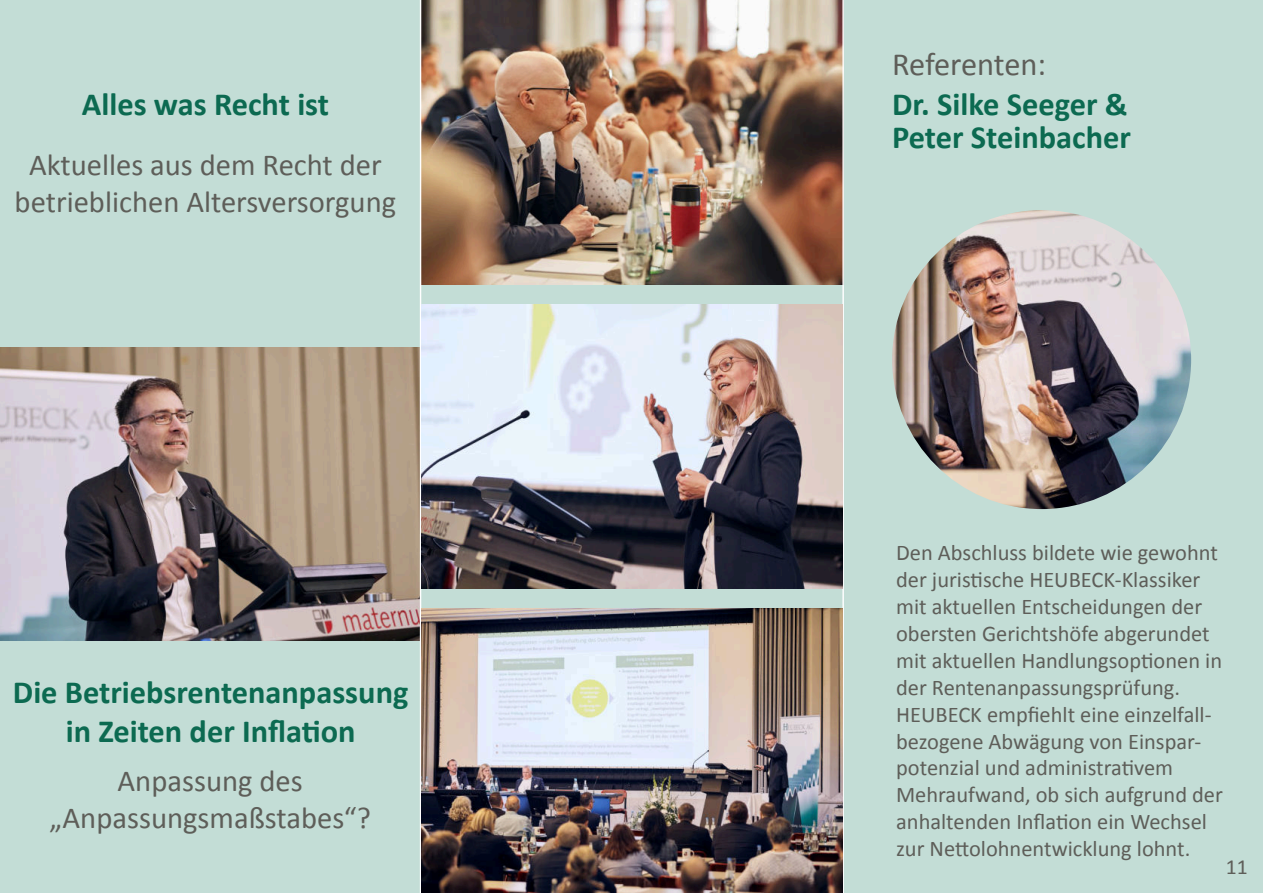
<style>
.page{position:relative;width:1263px;height:893px;background:#c3ddd6}
.page>*{position:absolute;margin:0;border:0;box-sizing:border-box;transform-origin:0 0}
.t1{font:700 32.4px/33.3px "Calibri";color:#0c6a51}
.t2{font:32.4px "Calibri";letter-spacing:-.01em;color:#5e5e59}
.t3{font:30.6px/36.8px "Calibri";color:#5e5e59;text-align:center}
.t4{font:22.35px/26.8px "Calibri";color:#5e5e59}
.t5{font:21.6px "Calibri";color:#5e5e59}
</style>
<div class="page">
<img style="left:421px;top:0;width:421px;height:285px">
<img style="left:892px;top:210px;width:299px;height:299px;border-radius:149px">
<img style="left:0;top:348px;width:420px;height:292px">
<hr style="left:420px;top:0;width:1px;height:893px;background:#fff">
<hr style="left:842px;top:0;width:2px;height:893px;background:#fff">
<img style="left:421px;top:304px;width:421px;height:284px">
<img style="left:422px;top:608px;width:420px;height:285px">
<h1 class="t1" style="left:82px;top:87px;width:249px">Alles was Recht ist</h1>
<h2 class="t3" style="left:15px;top:146px;width:383px">Aktuelles aus dem Recht der betrieblichen Altersversorgung</h2>
<h1 class="t1" style="left:13px;top:671px;width:397px;line-height:38.8px;text-align:center">Die Betriebsrentenanpassung in Zeiten der Inflation</h1>
<h2 class="t3" style="left:49px;top:761px;width:323px">Anpassung des „Anpassungsmaßstabes“?</h2>
<h1 class="t2" style="left:892px;top:42px;width:156px">Referenten:</h1>
<h1 class="t1" style="left:892px;top:87px;width:240px">Dr. Silke Seeger &amp;<br>Peter Steinbacher</h1>
<p class="t4" style="left:896px;top:539px;width:328px">Den Abschluss bildete wie gewohnt der juristische HEUBECK-Klassiker mit aktuellen Entscheidungen der obersten Gerichtshöfe abgerundet mit aktuellen Handlungsoptionen in der Rentenanpassungsprüfung.<br>HEUBECK empfiehlt eine einzelfall&shy;bezogene Abwägung von Einspar&shy;potenzial und administrativem Mehraufwand, ob sich aufgrund der anhaltenden Inflation ein Wechsel zur Nettolohnentwicklung lohnt.</p>
<p class="t5" style="left:1226px;top:854px;width:23px">11</p>
</div>
